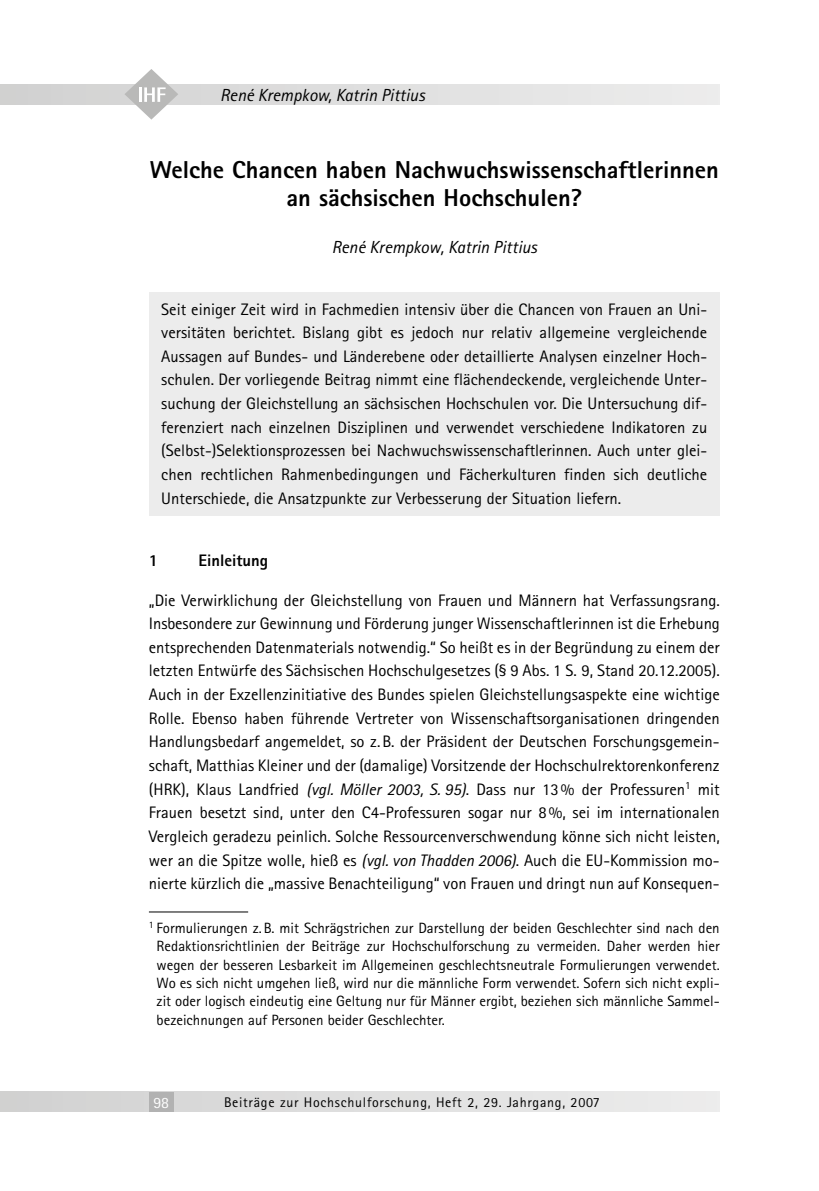
<style>
.page{position:relative;width:819px;height:1191px;background:#fff}
.page>*{position:absolute;margin:0;border:0;box-sizing:border-box;transform-origin:0 0}
.t1{font:800 24.5px/28px "Agfa Rotis Sans Serif";color:#000;text-align:center}
.t2{font:italic 17.5px "Agfa Rotis Sans Serif";color:#000}
.t3{font:16.62px/23.6px "Agfa Rotis Sans Serif";color:#000;text-align:justify}
.t4{font:800 16.62px "Agfa Rotis Sans Serif";color:#000}
.t5{font:15.75px "Agfa Rotis Sans Serif";color:#fff}
.t6{font:14.88px/18.4px "Agfa Rotis Sans Serif";color:#000;text-align:justify}
.t7{font:14px "Agfa Rotis Sans Serif";letter-spacing:.05em;color:#000}
.s1{font-style:italic}
</style>
<div class="page">
<div style="left:0;top:1091px;width:719px;height:20px;background:linear-gradient(to right,#d1d1d1,#edecec)"></div>
<div style="left:0;top:84px;width:719px;height:20px;background:linear-gradient(to right,#d1d1d1,#ececec)"></div>
<svg style="left:124px;top:69px;width:54px;height:51px"></svg>
<div style="left:149px;top:1091px;width:25px;height:20px;background:#b2b2b2"></div>
<div style="left:149px;top:293px;width:570px;height:223px;background:#ececec"></div>
<hr style="left:149px;top:911px;width:99px;height:1px;background:#000">
<p class="t2" style="left:220px;top:88px;width:206px">René Krempkow, Katrin Pittius</p>
<h1 class="t1" style="left:150px;top:158px;width:570px">Welche Chancen haben Nachwuchswissenschaftlerinnen an sächsischen Hochschulen?</h1>
<p class="t2" style="left:332px;top:241px;width:206px">René Krempkow, Katrin Pittius</p>
<p class="t3" style="left:161px;top:299px;width:547px">Seit einiger Zeit wird in Fachmedien intensiv über die Chancen von Frauen an Uni&shy;versitäten berichtet. Bislang gibt es jedoch nur relativ allgemeine vergleichende Aussagen auf Bundes- und Länderebene oder detaillierte Analysen einzelner Hoch&shy;schulen. Der vorliegende Beitrag nimmt eine flächendeckende, vergleichende Unter&shy;suchung der Gleichstellung an sächsischen Hochschulen vor. Die Untersuchung dif&shy;ferenziert nach einzelnen Disziplinen und verwendet verschiedene Indikatoren zu (Selbst-)Selektionsprozessen bei Nachwuchswissenschaftlerinnen. Auch unter glei&shy;chen rechtlichen Rahmenbedingungen und Fächerkulturen finden sich deutliche Unterschiede, die Ansatzpunkte zur Verbesserung der Situation liefern.</p>
<p class="t4" style="left:149px;top:554px;width:11px">1</p>
<p class="t4" style="left:198px;top:554px;width:71px">Einleitung</p>
<p class="t3" style="left:149px;top:590px;width:572px">„Die Verwirklichung der Gleichstellung von Frauen und Männern hat Verfassungsrang.<br>Insbesondere zur Gewinnung und Förderung junger Wissenschaftlerinnen ist die Erhebung entsprechenden Datenmaterials notwendig.“ So heißt es in der Begründung zu einem der letzten Entwürfe des Sächsischen Hochschulgesetzes (§ 9 Abs. 1 S. 9, Stand 20.12.2005).<br>Auch in der Exzellenzinitiative des Bundes spielen Gleichstellungsaspekte eine wichtige Rolle. Ebenso haben führende Vertreter von Wissenschaftsorganisationen dringenden Handlungsbedarf angemeldet, so z. B. der Präsident der Deutschen Forschungsgemein&shy;schaft, Matthias Kleiner und der (damalige) Vorsitzende der Hochschulrektorenkonferenz (HRK), Klaus Landfried <span class="s1">(vgl. Möller 2003, S. 95)</span>. Dass nur 13 % der Professuren<sup>1</sup> mit Frauen besetzt sind, unter den C4-Professuren sogar nur 8 %, sei im internationalen Vergleich geradezu peinlich. Solche Ressourcenverschwendung könne sich nicht leisten, wer an die Spitze wolle, hieß es <span class="s1">(vgl. von Thadden 2006)</span>. Auch die EU-Kommission mo&shy;nierte kürzlich die „massive Benachteiligung“ von Frauen und dringt nun auf Konsequen-</p>
<p class="t6" style="left:157px;top:920px;width:564px;text-indent:-8px"><sup>1</sup> Formulierungen z. B. mit Schrägstrichen zur Darstellung der beiden Geschlechter sind nach den Redaktionsrichtlinien der Beiträge zur Hochschulforschung zu vermeiden. Daher werden hier wegen der besseren Lesbarkeit im Allgemeinen geschlechtsneutrale Formulierungen verwendet.<br>Wo es sich nicht umgehen ließ, wird nur die männliche Form verwendet. Sofern sich nicht expli&shy;zit oder logisch eindeutig eine Geltung nur für Männer ergibt, beziehen sich männliche Sammel&shy;bezeichnungen auf Personen beider Geschlechter.</p>
<p class="t5" style="left:153px;top:1097px;width:17px">98</p>
<p class="t7" style="left:224px;top:1097px;width:377px">Beiträge zur Hochschulforschung, Heft 2, 29. Jahrgang, 2007</p>
</div>
